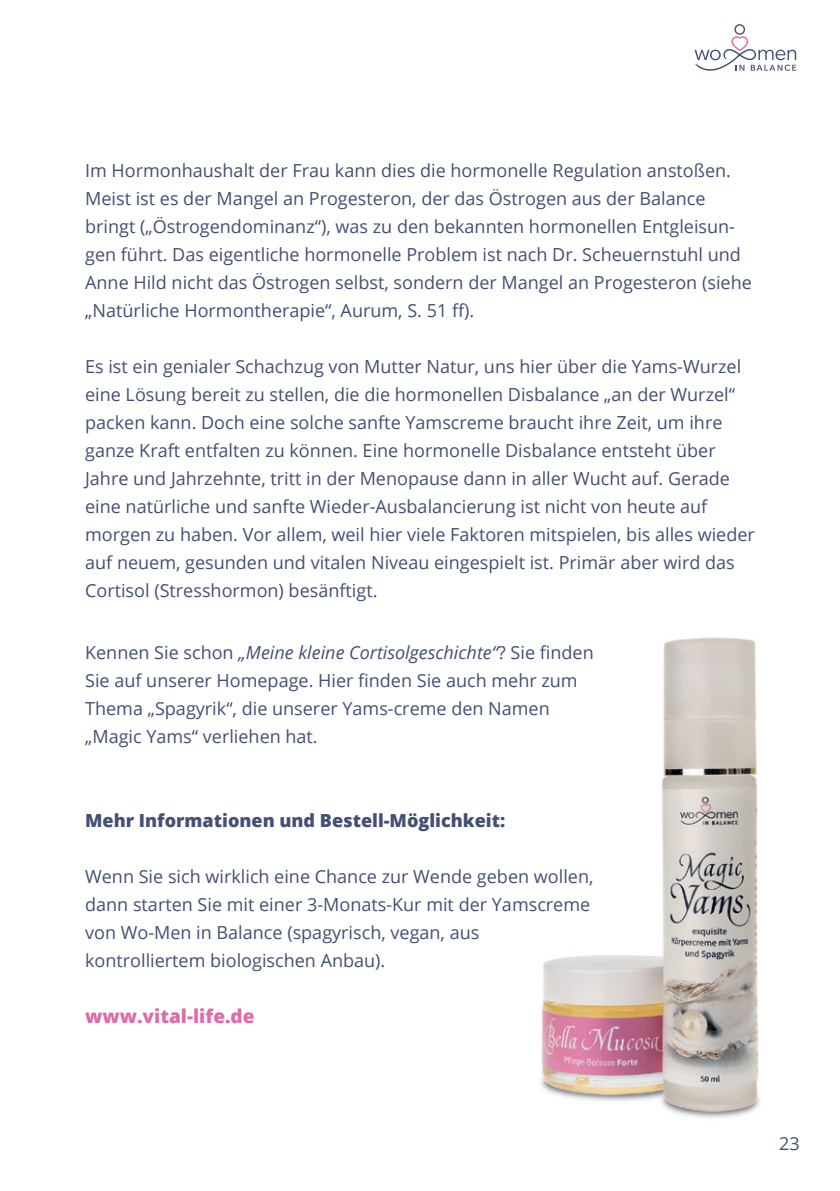
<style>
.page{position:relative;width:840px;height:1191px;background:#fff}
.page>*{position:absolute;margin:0;border:0;box-sizing:border-box;transform-origin:0 0}
.t1{font:800 19px "Open Sans";color:#da6dab}
.t2{font:18px/28px "Open Sans";color:#444f75}
.t3{font:800 18px "Open Sans";color:#444f75}
.s1{font-style:italic}
</style>
<div class="page">
<svg style="left:694px;top:24px;width:101px;height:47px"></svg>
<img style="left:541px;top:637px;width:219px;height:481px">
<p class="t2" style="left:85px;top:155px;width:667px">Im Hormonhaushalt der Frau kann dies die hormonelle Regulation anstoßen.<br>Meist ist es der Mangel an Progesteron, der das Östrogen aus der Balance bringt („Östrogendominanz“), was zu den bekannten hormonellen Entgleisun&shy;gen führt. Das eigentliche hormonelle Problem ist nach Dr. Scheuernstuhl und Anne Hild nicht das Östrogen selbst, sondern der Mangel an Progesteron (siehe „Natürliche Hormontherapie“, Aurum, S. 51 ff).</p>
<p class="t2" style="left:85px;top:352px;width:670px">Es ist ein genialer Schachzug von Mutter Natur, uns hier über die Yams-Wurzel eine Lösung bereit zu stellen, die die hormonellen Disbalance „an der Wurzel“ packen kann. Doch eine solche sanfte Yamscreme braucht ihre Zeit, um ihre ganze Kraft entfalten zu können. Eine hormonelle Disbalance entsteht über Jahre und Jahrzehnte, tritt in der Menopause dann in aller Wucht auf. Gerade eine natürliche und sanfte Wieder-Ausbalancierung ist nicht von heute auf morgen zu haben. Vor allem, weil hier viele Faktoren mitspielen, bis alles wieder auf neuem, gesunden und vitalen Niveau eingespielt ist. Primär aber wird das Cortisol (Stresshormon) besänftigt.</p>
<p class="t2" style="left:85px;top:638px;width:510px">Kennen Sie schon <span class="s1">„Meine kleine Cortisolgeschichte“</span>? Sie finden Sie auf unserer Homepage. Hier finden Sie auch mehr zum Thema „Spagyrik“, die unserer Yams-creme den Namen „Magic Yams“ verliehen hat.</p>
<p class="t3" style="left:85px;top:807px;width:421px">Mehr Informationen und Bestell-Möglichkeit:</p>
<p class="t2" style="left:85px;top:862px;width:509px">Wenn Sie sich wirklich eine Chance zur Wende geben wollen, dann starten Sie mit einer 3-Monats-Kur mit der Yamscreme von Wo-Men in Balance (spagyrisch, vegan, aus kontrolliertem biologischen Anbau).</p>
<p class="t1" style="left:85px;top:1002px;width:171px">www.vital-life.de</p>
<p class="t2" style="left:778px;top:1129px;width:22px">23</p>
</div>
